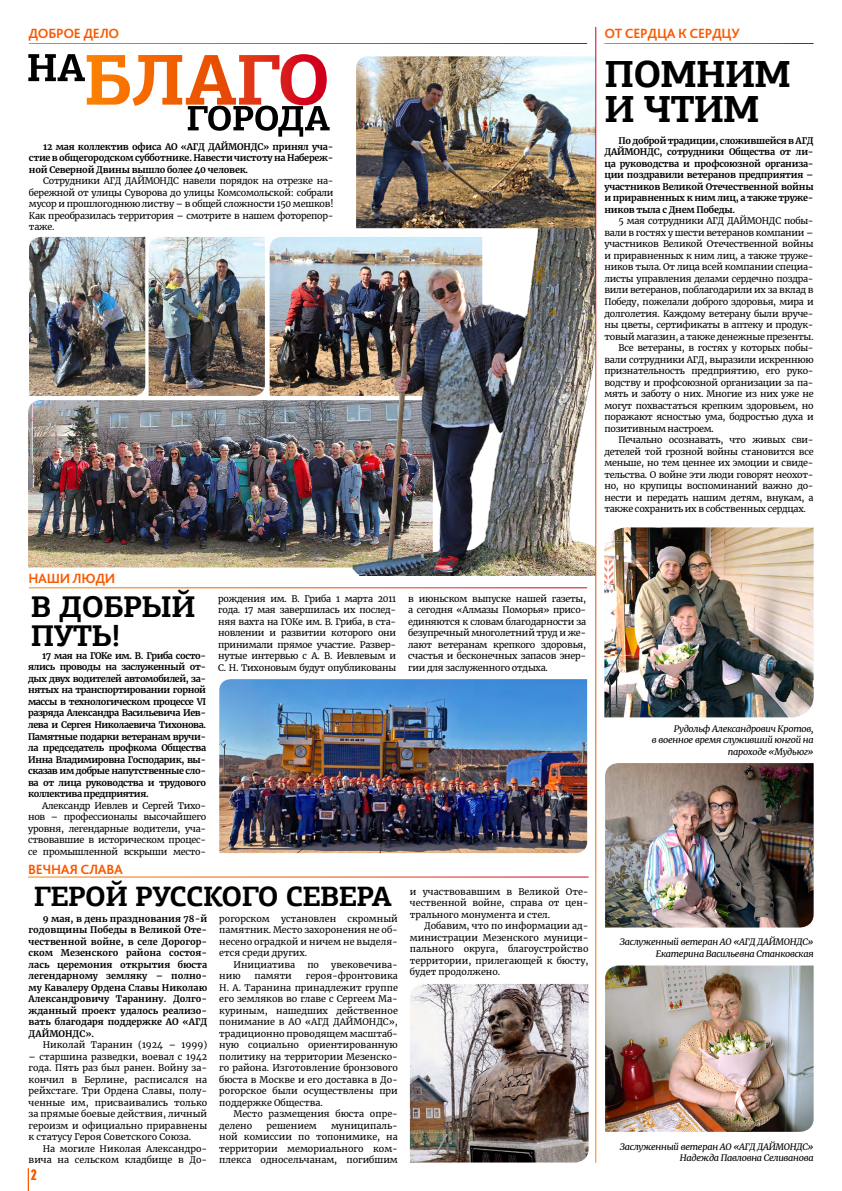
<style>
.page{position:relative;width:842px;height:1191px;background:#fff}
.page>*{position:absolute;margin:0;border:0;box-sizing:border-box;transform-origin:0 0}
.t1{font:700 37.8px/34.9px "PF Agora Slab Pro";letter-spacing:-.02em;color:#000}
.t2{font:700 30px/28.7px "PF Agora Slab Pro";letter-spacing:-.02em;color:#000}
.t3{font:700 28px "PF Agora Slab Pro";letter-spacing:-.02em;color:#000}
.t4{font:500 15px "PF Din Text Comp Pro";color:#fa5900}
.t5{font:700 14px "Bliss Pro";letter-spacing:-.02em;color:#fa5900}
.t6{font:9px/11.5px "Merriweather";letter-spacing:-.025em;color:#000;text-align:justify}
.t7{font:700 9px/11.5px "Merriweather";letter-spacing:-.025em;color:#000;text-align:justify}
.t8{font:9px/11.5px "Merriweather";color:#000;text-align:right}
.t9{font:italic 9px/11.5px "Merriweather";letter-spacing:-.025em;color:#000;text-align:right}
</style>
<div class="page">
<svg style="left:28px;top:1168px;width:1px;height:23px"></svg>
<img style="left:29px;top:237px;width:116px;height:159px">
<img style="left:149px;top:237px;width:116px;height:159px">
<img style="left:270px;top:237px;width:62px;height:159px">
<img style="left:219px;top:679px;width:368px;height:174px">
<img style="left:604px;top:527px;width:210px;height:190px">
<img style="left:605px;top:763px;width:209px;height:164px">
<img style="left:605px;top:965px;width:209px;height:166px">
<img style="left:410px;top:984px;width:178px;height:178px">
<img style="left:28px;top:400px;width:304px;height:167px">
<svg style="left:28px;top:54px;width:302px;height:83px"></svg>
<img style="left:332px;top:228px;width:263px;height:348px">
<img style="left:356px;top:56px;width:239px;height:172px">
<h3 class="t5" style="left:28px;top:25px;width:93px">ДОБРОЕ ДЕЛО</h3>
<p class="t7" style="left:29px;top:140px;width:306px;text-indent:14px">12 мая коллектив офиса АО «АГД ДАЙМОНДС» принял уча&shy;стие в общегородском субботнике. Навести чистоту на Набереж&shy;ной Северной Двины вышло более 40 человек.</p>
<p class="t6" style="left:29px;top:175px;width:306px;text-indent:14px">Сотрудники АГД ДАЙМОНДС навели порядок на отрезке на&shy;бережной от улицы Суворова до улицы Комсомольской: собрали мусор и прошлогоднюю листву – в общей сложности 150 мешков!<br>Как преобразилась территория – смотрите в нашем фоторепор&shy;таже.</p>
<h3 class="t5" style="left:604px;top:25px;width:137px">ОТ СЕРДЦА К СЕРДЦУ</h3>
<h1 class="t1" style="left:604px;top:56px;width:188px">ПОМНИМ<br>И ЧТИМ</h1>
<p class="t7" style="left:604px;top:135px;width:211px;text-indent:14px">По доброй традиции, сложившейся в АГД ДАЙМОНДС, сотрудники Общества от ли&shy;ца руководства и профсоюзной организа&shy;ции поздравили ветеранов предприятия – участников Великой Отечественной войны и приравненных к ним лиц, а также труже&shy;ников тыла с Днем Победы.</p>
<p class="t6" style="left:619px;top:215px;width:197px">5 мая сотрудники АГД ДАЙМОНДС побы-</p>
<p class="t6" style="left:604px;top:227px;width:211px">вали в гостях у шести ветеранов компании –</p>
<p class="t6" style="left:604px;top:238px;width:211px">участников Великой Отечественной войны</p>
<p class="t6" style="left:604px;top:250px;width:211px">и приравненных к ним лиц, а также труже-</p>
<p class="t6" style="left:604px;top:261px;width:211px">ников тыла. От лица всей компании специа-</p>
<p class="t6" style="left:604px;top:273px;width:211px">листы управления делами сердечно поздра-</p>
<p class="t6" style="left:604px;top:284px;width:211px">вили ветеранов, поблагодарили их за вклад в</p>
<p class="t6" style="left:604px;top:296px;width:211px">Победу, пожелали доброго здоровья, мира и</p>
<p class="t6" style="left:604px;top:307px;width:211px">долголетия. Каждому ветерану были вруче-</p>
<p class="t6" style="left:604px;top:319px;width:211px">ны цветы, сертификаты в аптеку и продук-</p>
<p class="t6" style="left:604px;top:330px;width:211px">товый магазин, а также денежные презенты.</p>
<p class="t6" style="left:619px;top:342px;width:197px">Все ветераны, в гостях у которых побы-</p>
<p class="t6" style="left:604px;top:353px;width:211px">вали сотрудники АГД, выразили искреннюю</p>
<p class="t6" style="left:604px;top:365px;width:211px">признательность предприятию, его руко-</p>
<p class="t6" style="left:604px;top:376px;width:211px">водству и профсоюзной организации за па-</p>
<p class="t6" style="left:604px;top:388px;width:211px">мять и заботу о них. Многие из них уже не</p>
<p class="t6" style="left:604px;top:399px;width:211px">могут похвастаться крепким здоровьем, но</p>
<p class="t6" style="left:604px;top:411px;width:211px">поражают ясностью ума, бодростью духа и</p>
<p class="t6" style="left:604px;top:422px;width:111px">позитивным настроем.</p>
<p class="t6" style="left:619px;top:434px;width:197px">Печально осознавать, что живых сви-</p>
<p class="t6" style="left:604px;top:445px;width:211px">детелей той грозной войны становится все</p>
<p class="t6" style="left:604px;top:457px;width:211px">меньше, но тем ценнее их эмоции и свиде-</p>
<p class="t6" style="left:604px;top:468px;width:211px">тельства. О войне эти люди говорят неохот-</p>
<p class="t6" style="left:604px;top:480px;width:211px">но, но крупицы воспоминаний важно до-</p>
<p class="t6" style="left:604px;top:491px;width:211px">нести и передать нашим детям, внукам, а</p>
<p class="t6" style="left:604px;top:503px;width:203px">также сохранить их в собственных сердцах.</p>
<h3 class="t5" style="left:28px;top:569px;width:89px">НАШИ ЛЮДИ</h3>
<h2 class="t2" style="left:31px;top:592px;width:166px">В ДОБРЫЙ<br>ПУТЬ!</h2>
<p class="t7" style="left:28px;top:649px;width:180px;text-indent:14px">17 мая на ГОКе им. В. Гриба состо&shy;ялись проводы на заслуженный от&shy;дых двух водителей автомобилей, за&shy;нятых на транспортировании горной массы в технологическом процессе VI разряда Александра Васильевича Иев&shy;лева и Сергея Николаевича Тихонова.<br>Памятные подарки ветеранам вручи&shy;ла председатель профкома Общества Инна Владимировна Господарик, вы&shy;сказав им добрые напутственные сло&shy;ва от лица руководства и трудового коллектива предприятия.</p>
<p class="t6" style="left:28px;top:799px;width:180px;text-indent:14px">Александр Иевлев и Сергей Тихо&shy;нов – профессионалы высочайшего уровня, легендарные водители, уча&shy;ствовавшие в историческом процес&shy;се промышленной вскрыши место-</p>
<h3 class="t5" style="left:28px;top:860px;width:96px">ВЕЧНАЯ СЛАВА</h3>
<p class="t6" style="left:218px;top:592px;width:180px">рождения им. В. Гриба 1 марта 2011 года. 17 мая завершилась их послед&shy;няя вахта на ГОКе им. В. Гриба, в ста&shy;новлении и развитии которого они принимали прямое участие. Развер&shy;нутые интервью с А. В. Иевлевым и С. Н. Тихоновым будут опубликованы</p>
<p class="t6" style="left:408px;top:592px;width:180px">в июньском выпуске нашей газеты, а сегодня «Алмазы Поморья» присо&shy;единяются к словам благодарности за безупречный многолетний труд и же&shy;лают ветеранам крепкого здоровья, счастья и бесконечных запасов энер&shy;гии для заслуженного отдыха.</p>
<h3 class="t3" style="left:34px;top:879px;width:360px">ГЕРОЙ РУССКОГО СЕВЕРА</h3>
<p class="t7" style="left:29px;top:912px;width:180px;text-indent:14px">9 мая, в день празднования 78-й годовщины Победы в Великой Оте&shy;чественной войне, в селе Дорогор&shy;ском Мезенского района состоя&shy;лась церемония открытия бюста легендарному земляку – полно&shy;му Кавалеру Ордена Славы Николаю Александровичу Таранину. Долго&shy;жданный проект удалось реализо&shy;вать благодаря поддержке АО «АГД ДАЙМОНДС».</p>
<p class="t8" style="left:43px;top:1039px;width:166px">Николай Таранин (1924 – 1999)</p>
<p class="t6" style="left:29px;top:1050px;width:180px">– старшина разведки, воевал с 1942 года. Пять раз был ранен. Войну за&shy;кончил в Берлине, расписался на рейхстаге. Три Ордена Славы, полу&shy;ченные им, присваивались только за прямые боевые действия, личный героизм и официально приравнены к статусу Героя Советского Союза.</p>
<p class="t8" style="left:29px;top:1142px;width:180px">На могиле Николая Александро&shy;вича на сельском кладбище в До-</p>
<h3 class="t4" style="left:31px;top:1165px;width:8px">2</h3>
<p class="t8" style="left:219px;top:912px;width:180px">рогорском установлен скромный</p>
<p class="t8" style="left:219px;top:924px;width:180px">памятник. Место захоронения не об-</p>
<p class="t8" style="left:219px;top:935px;width:180px">несено оградкой и ничем не выделя-</p>
<p class="t8" style="left:219px;top:947px;width:90px">ется среди других.</p>
<p class="t8" style="left:233px;top:958px;width:63px">Инициатива</p>
<p class="t6" style="left:307px;top:958px;width:13px">по</p>
<p class="t8" style="left:331px;top:958px;width:68px">увековечива-</p>
<p class="t6" style="left:219px;top:970px;width:23px">нию</p>
<p class="t6" style="left:255px;top:970px;width:39px">памяти</p>
<p class="t6" style="left:219px;top:970px;width:180px;text-indent:87px">героя-фронтовика Н. А. Таранина принадлежит группе его земляков во главе с Сергеем Ма&shy;куриным, нашедших действенное понимание в АО «АГД ДАЙМОНДС», традиционно проводящем масштаб&shy;ную социально ориентированную политику на территории Мезенско&shy;го района. Изготовление бронзового бюста в Москве и его доставка в До&shy;рогорское были осуществлены при поддержке Общества.</p>
<p class="t8" style="left:219px;top:1108px;width:180px;text-align:left;text-indent:14px">Место размещения бюста опре&shy;делено</p>
<p class="t8" style="left:267px;top:1119px;width:52px">решением</p>
<p class="t6" style="left:219px;top:1119px;width:180px;text-indent:112px">муниципаль&shy;ной комиссии по топонимике, на территории мемориального ком&shy;плекса односельчанам, погибшим</p>
<p class="t6" style="left:410px;top:885px;width:180px">и участвовавшим в Великой Оте&shy;чественной войне, справа от цен&shy;трального монумента и стел.</p>
<p class="t6" style="left:410px;top:919px;width:180px;text-indent:14px">Добавим, что по информации ад&shy;министрации Мезенского муници&shy;пального округа, благоустройство территории, прилегающей к бюсту, будет продолжено.</p>
<p class="t9" style="left:652px;top:722px;width:163px">Рудольф Александрович Кротов,<br>в военное время служивший юнгой на пароходе «Мудьюг»</p>
<p class="t9" style="left:620px;top:936px;width:195px">Заслуженный ветеран АО «АГД ДАЙМОНДС»<br>Екатерина Васильевна Станковская</p>
<p class="t9" style="left:620px;top:1140px;width:195px">Заслуженный ветеран АО «АГД ДАЙМОНДС»<br>Надежда Павловна Селиванова</p>
</div>
